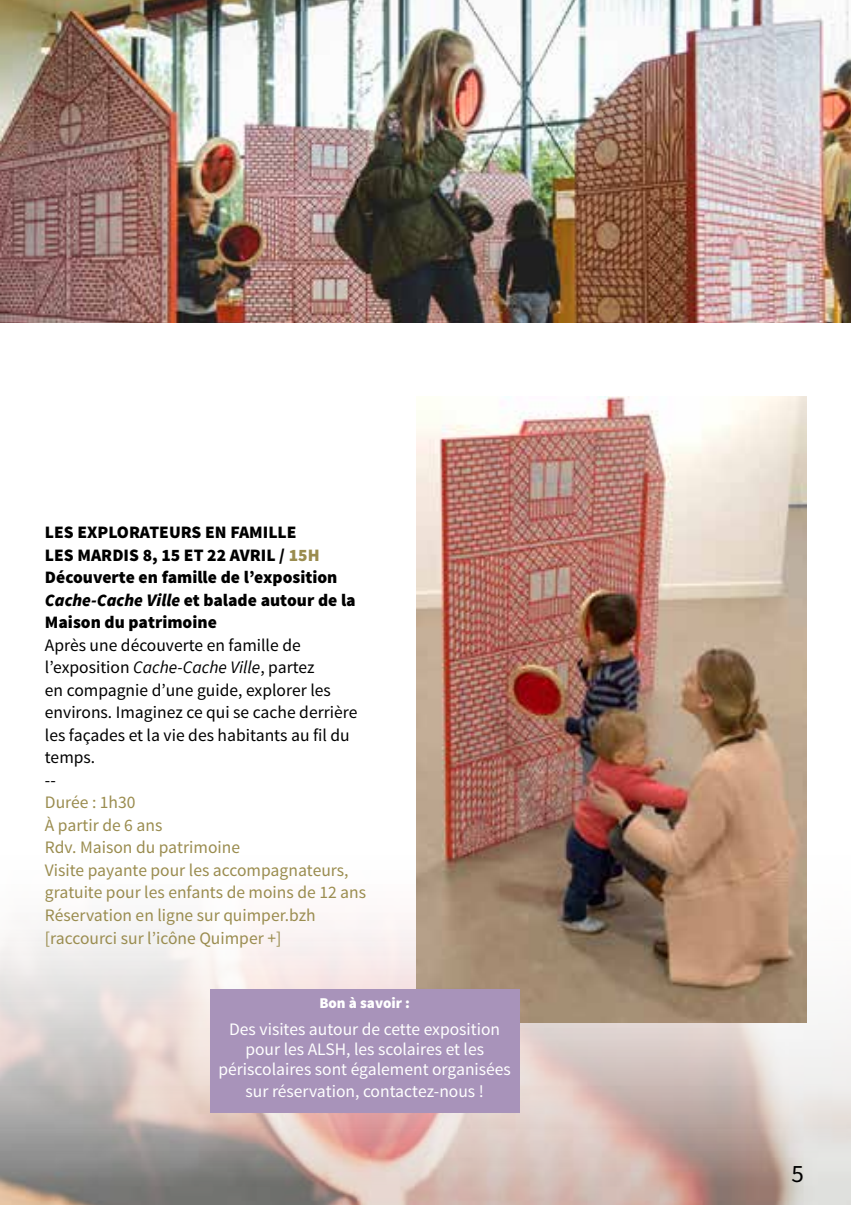
<style>
.page{position:relative;width:851px;height:1205px;background:#fff}
.page>*{position:absolute;margin:0;border:0;box-sizing:border-box;transform-origin:0 0}
.t1{font:25px "Source Sans Pro";color:#000}
.t2{font:17.5px/22.5px "Source Sans Pro";color:#000}
.t3{font:17.5px/22.5px "Source Sans Pro";color:#9a8c4f}
.t4{font:900 17.5px/22.5px "Source Sans Pro";color:#000}
.t5{font:17.5px/20px "Source Sans Pro";color:#fff;text-align:center}
.t6{font:900 15px "Source Sans Pro";color:#fff}
.s1{color:#9a8c4f}
.s2{font-style:italic}
</style>
<div class="page">
<img style="left:0;top:829px;width:850px;height:376px">
<img style="left:0;top:0;width:850px;height:323px">
<img style="left:416px;top:397px;width:390px;height:625px">
<div style="left:209px;top:989px;width:310px;height:124px;background:#a893ba"></div>
<p class="t4" style="left:45px;top:522px;width:312px">LES EXPLORATEURS EN FAMILLE<br>LES MARDIS 8, 15 ET 22 AVRIL / <span class="s1">15H<br></span>Découverte en famille de l’exposition<br><span class="s2">Cache-Cache Ville</span> et balade autour de la<br>Maison du patrimoine</p>
<p class="t2" style="left:45px;top:634px;width:314px">Après une découverte en famille de l’exposition <span class="s2">Cache-Cache Ville</span>, partez<br>en compagnie d’une guide, explorer les environs. Imaginez ce qui se cache derrière les façades et la vie des habitants au fil du temps.<br>--</p>
<p class="t3" style="left:45px;top:792px;width:323px">Durée : 1h30<br>À partir de 6 ans<br>Rdv. Maison du patrimoine<br>Visite payante pour les accompagnateurs, gratuite pour les enfants de moins de 12 ans<br>Réservation en ligne sur quimper.bzh [raccourci sur l’icône Quimper +]</p>
<p class="t6" style="left:319px;top:993px;width:92px">Bon à savoir :</p>
<p class="t5" style="left:218px;top:1019px;width:294px">Des visites autour de cette exposition pour les ALSH, les scolaires et les périscolaires sont également organisées</p>
<p class="t5" style="left:245px;top:1081px;width:240px">sur réservation, contactez-nous !</p>
<h1 class="t1" style="left:791px;top:1158px;width:14px">5</h1>
</div>
